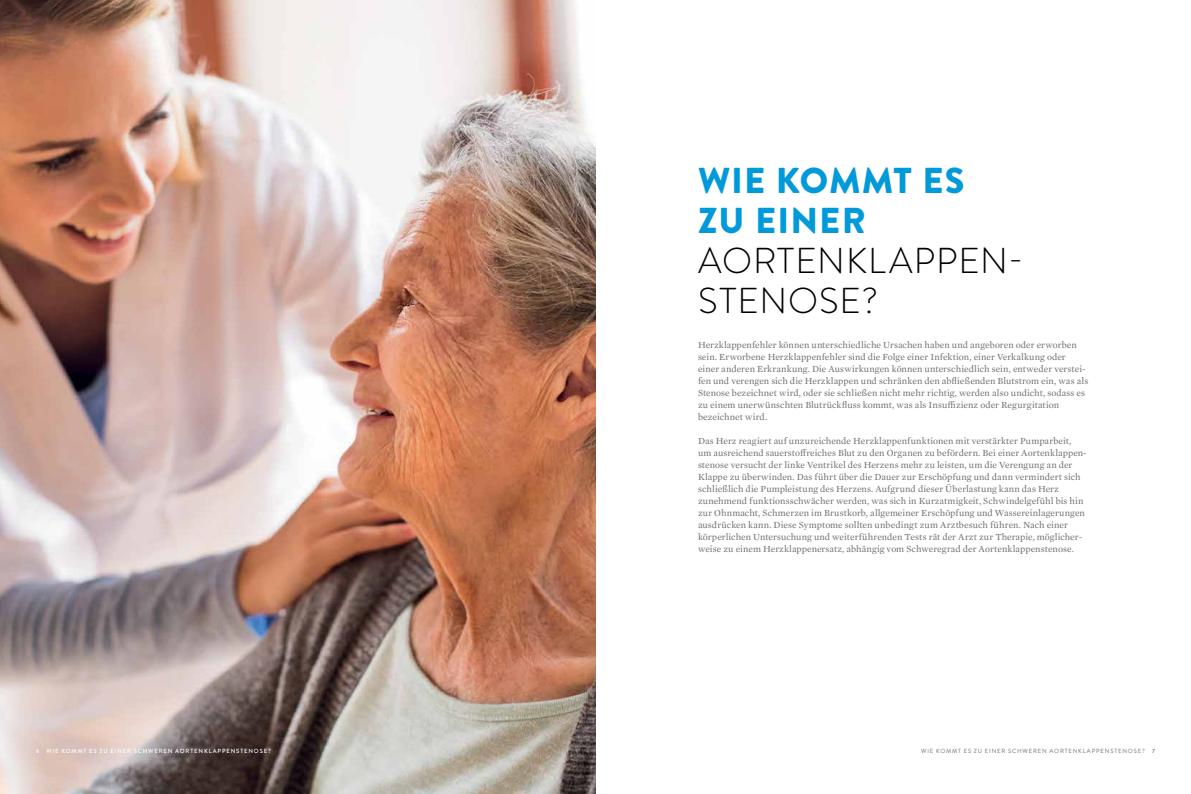
<style>
.page{position:relative;width:1191px;height:794px;background:#fff}
.page>*{position:absolute;margin:0;border:0;box-sizing:border-box;transform-origin:0 0}
.t1{font:300 36px/40px "Brandon Grotesque";letter-spacing:.025em;color:#000}
.t2{font:900 36px/40px "Brandon Grotesque";letter-spacing:.025em;color:#009ada}
.t3{font:9.5px/12px "Mercury Text G1";letter-spacing:.005em;color:#6d6e71}
.t4{font:6px "Brandon Grotesque";letter-spacing:.135em;color:#6d6e71}
.t5{font:500 6px "Brandon Grotesque";letter-spacing:.135em;color:#fff}
.s1{font-weight:500}
</style>
<div class="page">
<img style="left:0;top:0;width:595px;height:794px">
<p class="t5" style="left:36px;top:747px;width:236px">6 WIE KOMMT ES ZU EINER SCHWEREN AORTENKLAPPENSTENOSE?</p>
<h1 class="t2" style="left:698px;top:161px;width:268px">WIE KOMMT ES<br>ZU EINER</h1>
<h1 class="t1" style="left:698px;top:241px;width:328px">AORTENKLAPPEN-<br>STENOSE?</h1>
<p class="t3" style="left:698px;top:338px;width:392px">Herzklappenfehler können unterschiedliche Ursachen haben und angeboren oder erworben sein. Erworbene Herzklappenfehler sind die Folge einer Infektion, einer Verkalkung oder einer anderen Erkrankung. Die Auswirkungen können unterschiedlich sein, entweder verstei&shy;fen und verengen sich die Herzklappen und schränken den abfließenden Blutstrom ein, was als Stenose bezeichnet wird, oder sie schließen nicht mehr richtig, werden also undicht, sodass es zu einem unerwünschten Blutrückfluss kommt, was als Insuffizienz oder Regurgitation bezeichnet wird.</p>
<p class="t3" style="left:698px;top:434px;width:389px">Das Herz reagiert auf unzureichende Herzklappenfunktionen mit verstärkter Pumparbeit, um ausreichend sauerstoffreiches Blut zu den Organen zu befördern. Bei einer Aortenklappen&shy;stenose versucht der linke Ventrikel des Herzens mehr zu leisten, um die Verengung an der Klappe zu überwinden. Das führt über die Dauer zur Erschöpfung und dann vermindert sich schließlich die Pumpleistung des Herzens. Aufgrund dieser Überlastung kann das Herz zunehmend funktionsschwächer werden, was sich in Kurzatmigkeit, Schwindelgefühl bis hin zur Ohnmacht, Schmerzen im Brustkorb, allgemeiner Erschöpfung und Wassereinlagerungen ausdrücken kann. Diese Symptome sollten unbedingt zum Arztbesuch führen. Nach einer körperlichen Untersuchung und weiterführenden Tests rät der Arzt zur Therapie, möglicher&shy;weise zu einem Herzklappenersatz, abhängig vom Schweregrad der Aortenklappenstenose.</p>
<p class="t4" style="left:921px;top:747px;width:235px">WIE KOMMT ES ZU EINER SCHWEREN AORTENKLAPPENSTENOSE? <span class="s1">7</span></p>
</div>
